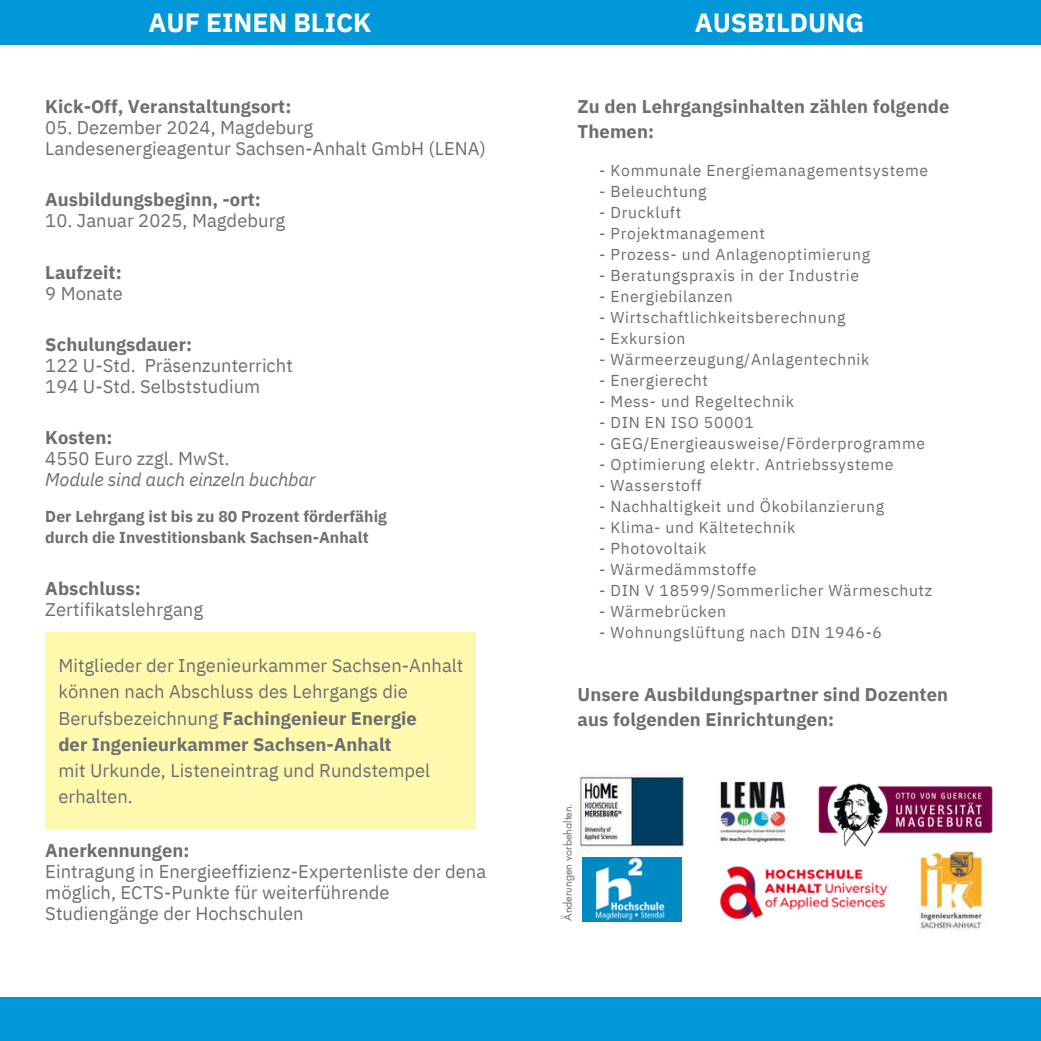
<style>
.page{position:relative;width:1041px;height:1041px;background:#fff}
.page>*{position:absolute;margin:0;border:0;box-sizing:border-box;transform-origin:0 0}
.t1{font:700 26.25px "IBM Plex Sans";color:#fff}
.t2{font:18.38px/21px "IBM Plex Sans";letter-spacing:.005em;color:#6d6e70}
.t3{font:700 18.38px/24.8px "IBM Plex Sans";letter-spacing:.01em;color:#6d6e70}
.t4{font:italic 18.38px/21px "IBM Plex Sans";letter-spacing:-.015em;color:#6d6e70}
.t5{font:15.75px "IBM Plex Sans";letter-spacing:.04em;color:#6d6e70}
.t6{font:700 15.75px/21px "IBM Plex Sans";letter-spacing:.005em;color:#6d6e70}
.t7{font:10.67px "Futura LT Pro";color:#6d6e70}
.s1{font-weight:400}
.s2{font-weight:700}
.s3{font-weight:700;font-style:normal}
.s4{font-style:normal}
</style>
<div class="page">
<div style="left:0;top:0;width:1041px;height:45px;background:#0098d8"></div>
<div style="left:0;top:997px;width:1041px;height:44px;background:#0098d8"></div>
<img style="left:579px;top:774px;width:107px;height:74px">
<img style="left:720px;top:781px;width:66px;height:62px">
<img style="left:818px;top:783px;width:175px;height:64px">
<img style="left:915px;top:846px;width:71px;height:84px">
<div style="left:45px;top:633px;width:431px;height:197px;background:#fff9ae"></div>
<img style="left:720px;top:866px;width:168px;height:53px">
<img style="left:582px;top:857px;width:100px;height:64px">
<p class="t1" style="left:149px;top:5px;width:224px">AUF EINEN BLICK</p>
<p class="t1" style="left:695px;top:5px;width:171px">AUSBILDUNG</p>
<p class="t3" style="left:45px;top:94px;width:248px">Kick-Off, Veranstaltungsort:</p>
<p class="t2" style="left:45px;top:117px;width:442px">05. Dezember 2024, Magdeburg<br>Landesenergieagentur Sachsen-Anhalt GmbH (LENA)</p>
<p class="t3" style="left:45px;top:187px;width:217px">Ausbildungsbeginn, -ort:</p>
<p class="t2" style="left:45px;top:210px;width:241px">10. Januar 2025, Magdeburg</p>
<p class="t3" style="left:45px;top:261px;width:79px;line-height:21px">Laufzeit:<br><span class="s1">9 Monate</span></p>
<p class="t2" style="left:45px;top:333px;width:249px"><span class="s2">Schulungsdauer:<br></span>122 U-Std. Präsenzunterricht<br>194 U-Std. Selbststudium</p>
<h3 class="t4" style="left:45px;top:427px;width:272px"><span class="s3">Kosten:<br></span><span class="s4">4550 Euro zzgl. MwSt.<br></span>Module sind auch einzeln buchbar</h3>
<h3 class="t6" style="left:45px;top:505px;width:343px">Der Lehrgang ist bis zu 80 Prozent förderfähig durch die Investitionsbank Sachsen-Anhalt</h3>
<h3 class="t2" style="left:45px;top:577px;width:159px"><span class="s2">Abschluss:<br></span>Zertifikatslehrgang</h3>
<h5 class="t2" style="left:58px;top:652px;width:406px;line-height:26.2px">Mitglieder der Ingenieurkammer Sachsen-Anhalt können nach Abschluss des Lehrgangs die Berufsbezeichnung <span class="s2">Fachingenieur Energie<br>der Ingenieurkammer Sachsen-Anhalt<br></span>mit Urkunde, Listeneintrag und Rundstempel erhalten.</h5>
<h2 class="t2" style="left:45px;top:840px;width:442px"><span class="s2">Anerkennungen:<br></span>Eintragung in Energieeffizienz-Expertenliste der dena möglich, ECTS-Punkte für weiterführende Studiengänge der Hochschulen</h2>
<p class="t3" style="left:577px;top:93px;width:373px">Zu den Lehrgangsinhalten zählen folgende<br>Themen:</p>
<h4 class="t5" style="left:599px;top:160px;width:330px">- Kommunale Energiemanagementsysteme</h4>
<h4 class="t5" style="left:599px;top:181px;width:109px">- Beleuchtung</h4>
<h4 class="t5" style="left:599px;top:202px;width:83px">- Druckluft</h4>
<h4 class="t5" style="left:599px;top:223px;width:167px">- Projektmanagement</h4>
<h4 class="t5" style="left:599px;top:244px;width:272px">- Prozess- und Anlagenoptimierung</h4>
<h4 class="t5" style="left:599px;top:265px;width:261px">- Beratungspraxis in der Industrie</h4>
<h4 class="t5" style="left:599px;top:286px;width:135px">- Energiebilanzen</h4>
<h4 class="t5" style="left:599px;top:307px;width:248px">- Wirtschaftlichkeitsberechnung</h4>
<h4 class="t5" style="left:599px;top:328px;width:88px">- Exkursion</h4>
<h4 class="t5" style="left:599px;top:349px;width:272px">- Wärmeerzeugung/Anlagentechnik</h4>
<h4 class="t5" style="left:599px;top:370px;width:110px">- Energierecht</h4>
<h4 class="t5" style="left:599px;top:391px;width:196px">- Mess- und Regeltechnik</h4>
<h3 class="t5" style="left:599px;top:412px;width:156px">- DIN EN ISO 50001</h3>
<h3 class="t5" style="left:599px;top:433px;width:327px">- GEG/Energieausweise/Förderprogramme</h3>
<h3 class="t5" style="left:599px;top:454px;width:296px">- Optimierung elektr. Antriebssysteme</h3>
<h3 class="t5" style="left:599px;top:475px;width:104px">- Wasserstoff</h3>
<h3 class="t5" style="left:599px;top:496px;width:286px">- Nachhaltigkeit und Ökobilanzierung</h3>
<h3 class="t5" style="left:599px;top:517px;width:198px">- Klima- und Kältetechnik</h3>
<h3 class="t5" style="left:599px;top:538px;width:109px">- Photovoltaik</h3>
<h3 class="t5" style="left:599px;top:559px;width:159px">- Wärmedämmstoffe</h3>
<h3 class="t5" style="left:599px;top:580px;width:334px">- DIN V 18599/Sommerlicher Wärmeschutz</h3>
<h3 class="t5" style="left:599px;top:601px;width:128px">- Wärmebrücken</h3>
<h3 class="t5" style="left:599px;top:622px;width:284px">- Wohnungslüftung nach DIN 1946-6</h3>
<h2 class="t3" style="left:577px;top:682px;width:372px">Unsere Ausbildungspartner sind Dozenten aus folgenden Einrichtungen:</h2>
<p class="t7" style="left:563px;top:921px;width:119px;rotate:-90deg">Änderungen vorbehalten.</p>
</div>
